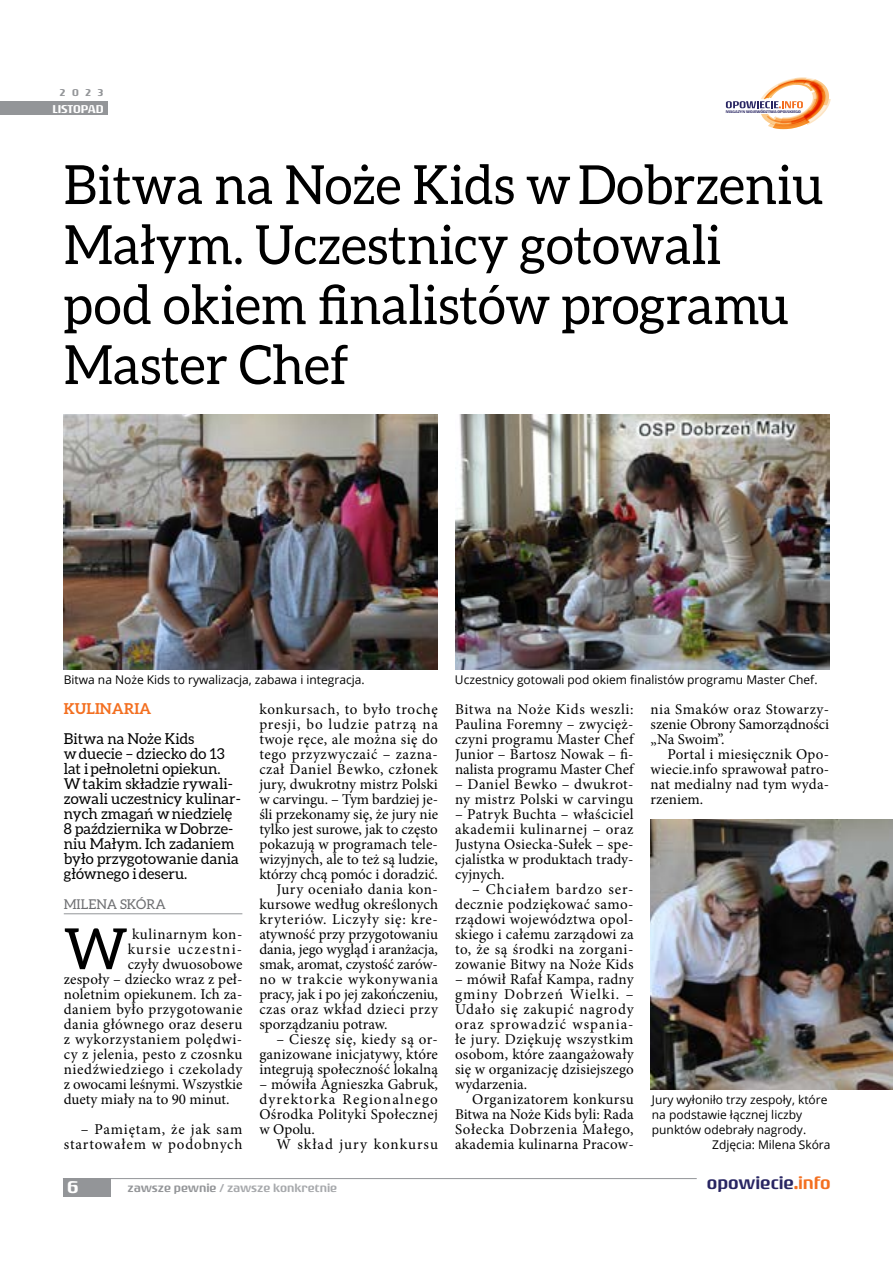
<style>
.page{position:relative;width:893px;height:1263px;background:#fff}
.page>*{position:absolute;margin:0;border:0;box-sizing:border-box;transform-origin:0 0}
.t1{font:56.85px "Aleo";color:#000}
.t2{font:54px/60px "Aleo";color:#000;scale:.96 1}
.t3{font:500 18px "Rogue Sans Ext";color:#282562}
.t4{font:500 18px "Rogue Sans Ext";color:#fff}
.t5{font:15px/15px "Minion Pro";letter-spacing:.015em;color:#000;text-align:justify}
.t6{font:15px/15px "Aleo";color:#000}
.t7{font:15px "Minion Pro";letter-spacing:-.005em;color:#000}
.t8{font:15px "Minion Pro";letter-spacing:.035em;color:#000}
.t9{font:15px "Minion Pro";letter-spacing:.04em;color:#000}
.t10{font:15px/15px "Minion Pro";letter-spacing:.055em;color:#000;text-align:right}
.t11{font:15px "Minion Pro";letter-spacing:-.01em;color:#000}
.t12{font:15px "Minion Pro";letter-spacing:.045em;color:#000}
.t13{font:15px "Minion Pro";letter-spacing:.05em;color:#000}
.t14{font:15px "Minion Pro";letter-spacing:.065em;color:#000}
.t15{font:15px "Minion Pro";letter-spacing:.085em;color:#000}
.t16{font:700 15px "Aleo";color:#f36f20}
.t17{font:13.5px "Aleo";color:#6d6e71}
.t18{font:12px "Open Sans";color:#000}
.t19{font:500 12px "Rogue Sans Ext";color:#a7a9ac}
.t20{font:500 12px "Rogue Sans Ext";color:#fff}
.t21{font:500 10.5px "Rogue Sans Ext";color:#939598}
.t22{font:500 4.05px "Rogue Sans Ext";color:#282562;scale:1.04 1}
.s1{color:#939598}
.s2{color:#f36f20}
</style>
<div class="page">
<div style="left:63px;top:1178px;width:48px;height:18px;background:#939598"></div>
<hr style="left:63px;top:1178px;width:634px;height:1px;background:#939598">
<div style="left:0;top:101px;width:108px;height:14px;background:#939598"></div>
<svg style="left:726px;top:77px;width:105px;height:52px"></svg>
<hr style="left:64px;top:913px;width:178px;height:1px;background:#939598">
<img style="left:455px;top:414px;width:374px;height:255px">
<img style="left:64px;top:414px;width:374px;height:255px">
<img style="left:651px;top:819px;width:242px;height:270px">
<p class="t21" style="left:60px;top:87px;width:45px">2023</p>
<p class="t20" style="left:52px;top:101px;width:53px">LISTOPAD</p>
<p class="t22" style="left:726px;top:109px;width:74px">MAGAZYN WOJEWÓDZTWA OPOLSKIEGO</p>
<h2 class="t2" style="left:64px;top:154px;width:793px">Bitwa na Noże Kids w Dobrzeniu<br>Małym. Uczestnicy gotowali<br>pod okiem finalistów programu<br>Master Chef</h2>
<p class="t18" style="left:64px;top:671px;width:302px">Bitwa na Noże Kids to rywalizacja, zabawa i integracja.</p>
<p class="t18" style="left:455px;top:671px;width:364px">Uczestnicy gotowali pod okiem finalistów programu Master Chef.</p>
<p class="t16" style="left:64px;top:700px;width:89px">KULINARIA</p>
<p class="t6" style="left:64px;top:731px;width:179px">Bitwa na Noże Kids<br>w duecie – dziecko do 13 lat i pełnoletni opiekun.<br>W takim składzie rywali&shy;zowali uczestnicy kulinar&shy;nych zmagań w niedzielę<br>8 października w Dobrze&shy;niu Małym. Ich zadaniem było przygotowanie dania głównego i deseru.</p>
<p class="t17" style="left:64px;top:897px;width:104px">MILENA SKÓRA</p>
<h1 class="t1" style="left:64px;top:917px;width:65px">W</h1>
<p class="t8" style="left:132px;top:924px;width:112px">kulinarnym kon-</p>
<p class="t15" style="left:128px;top:939px;width:116px">kursie uczestni-</p>
<p class="t5" style="left:128px;top:957px;width:116px">czyły dwuosobowe</p>
<p class="t5" style="left:64px;top:972px;width:180px">zespoły – dziecko wraz z peł-</p>
<p class="t5" style="left:64px;top:987px;width:180px">noletnim opiekunem. Ich za-</p>
<p class="t5" style="left:64px;top:1002px;width:180px">daniem było przygotowanie</p>
<p class="t5" style="left:64px;top:1017px;width:180px">dania głównego oraz deseru</p>
<p class="t8" style="left:64px;top:1029px;width:180px">z wykorzystaniem polędwi-</p>
<p class="t5" style="left:64px;top:1047px;width:180px">cy z jelenia, pesto z czosnku</p>
<p class="t9" style="left:64px;top:1059px;width:180px">niedźwiedziego i czekolady</p>
<p class="t11" style="left:64px;top:1074px;width:180px">z owocami leśnymi. Wszystkie</p>
<p class="t5" style="left:64px;top:1092px;width:167px">duety miały na to 90 minut.</p>
<p class="t10" style="left:64px;top:1122px;width:180px">– Pamiętam, że jak sam startowałem w podobnych</p>
<p class="t9" style="left:259px;top:699px;width:180px">konkursach, to było trochę</p>
<p class="t10" style="left:259px;top:717px;width:180px">presji, bo ludzie patrzą na</p>
<p class="t5" style="left:259px;top:732px;width:180px">twoje ręce, ale można się do</p>
<p class="t9" style="left:259px;top:744px;width:180px">tego przyzwyczaić – zazna-</p>
<p class="t8" style="left:259px;top:759px;width:180px">czał Daniel Bewko, członek</p>
<p class="t5" style="left:259px;top:777px;width:180px">jury, dwukrotny mistrz Polski</p>
<p class="t7" style="left:259px;top:789px;width:180px">w carvingu. – Tym bardziej je-</p>
<p class="t5" style="left:259px;top:807px;width:180px">śli przekonamy się, że jury nie</p>
<p class="t7" style="left:259px;top:819px;width:180px">tylko jest surowe, jak to często</p>
<p class="t5" style="left:259px;top:837px;width:180px">pokazują w programach tele-</p>
<p class="t5" style="left:259px;top:852px;width:180px">wizyjnych, ale to też są ludzie,</p>
<p class="t5" style="left:259px;top:867px;width:180px">którzy chcą pomóc i doradzić.</p>
<p class="t8" style="left:276px;top:879px;width:163px">Jury oceniało dania kon-</p>
<p class="t5" style="left:259px;top:897px;width:180px">kursowe według określonych</p>
<p class="t12" style="left:259px;top:909px;width:180px">kryteriów. Liczyły się: kre-</p>
<p class="t5" style="left:259px;top:927px;width:180px">atywność przy przygotowaniu</p>
<p class="t7" style="left:259px;top:939px;width:180px">dania, jego wygląd i aranżacja,</p>
<p class="t11" style="left:259px;top:954px;width:180px">smak, aromat, czystość zarów-</p>
<p class="t13" style="left:259px;top:969px;width:180px">no w trakcie wykonywania</p>
<p class="t7" style="left:259px;top:984px;width:180px">pracy, jak i po jej zakończeniu,</p>
<p class="t8" style="left:259px;top:999px;width:180px">czas oraz wkład dzieci przy</p>
<p class="t5" style="left:259px;top:1017px;width:130px">sporządzaniu potraw.</p>
<p class="t5" style="left:259px;top:1032px;width:180px;text-indent:17px">– Cieszę się, kiedy są or&shy;ganizowane inicjatywy, które integrują społeczność lokalną</p>
<p class="t5" style="left:259px;top:1077px;width:180px">– mówiła Agnieszka Gabruk, dyrektorka Regionalnego Ośrodka Polityki Społecznej w Opolu.</p>
<p class="t14" style="left:276px;top:1134px;width:163px">W skład jury konkursu</p>
<p class="t5" style="left:455px;top:702px;width:180px">Bitwa na Noże Kids weszli:<br>Paulina Foremny – zwycięż&shy;czyni programu Master Chef Junior – Bartosz Nowak – fi&shy;nalista programu Master Chef</p>
<p class="t5" style="left:455px;top:777px;width:180px">– Daniel Bewko – dwukrot&shy;ny mistrz Polski w carvingu</p>
<p class="t5" style="left:455px;top:807px;width:180px">– Patryk Buchta – właściciel akademii kulinarnej – oraz Justyna Osiecka-Sułek – spe&shy;cjalistka w produktach trady&shy;cyjnych.</p>
<p class="t5" style="left:455px;top:882px;width:180px;text-indent:17px">– Chciałem bardzo ser&shy;decznie podziękować samo&shy;rządowi województwa opol&shy;skiego i całemu zarządowi za to, że są środki na zorgani&shy;zowanie Bitwy na Noże Kids</p>
<p class="t5" style="left:455px;top:972px;width:180px">– mówił Rafał Kampa, radny gminy Dobrzeń Wielki. – Udało się zakupić nagrody oraz sprowadzić wspania&shy;łe jury. Dziękuję wszystkim osobom, które zaangażowały się w organizację dzisiejszego wydarzenia.</p>
<p class="t5" style="left:455px;top:1092px;width:180px;text-indent:17px">Organizatorem konkursu Bitwa na Noże Kids byli: Rada Sołecka Dobrzenia Małego, akademia kulinarna Pracow-</p>
<p class="t5" style="left:651px;top:702px;width:180px">nia Smaków oraz Stowarzy&shy;szenie Obrony Samorządności „Na Swoim”.</p>
<p class="t5" style="left:651px;top:747px;width:180px;text-indent:17px">Portal i miesięcznik Opo&shy;wiecie.info sprawował patro&shy;nat medialny nad tym wyda&shy;rzeniem.</p>
<p class="t18" style="left:652px;top:1091px;width:177px">Jury wyłoniło trzy zespoły, które</p>
<p class="t18" style="left:652px;top:1106px;width:152px">na podstawie łącznej liczby</p>
<p class="t18" style="left:652px;top:1121px;width:156px">punktów odebrały nagrody.</p>
<p class="t18" style="left:712px;top:1136px;width:120px">Zdjęcia: Milena Skóra</p>
<p class="t4" style="left:67px;top:1176px;width:13px">6</p>
<p class="t19" style="left:128px;top:1181px;width:211px"><span class="s1">zawsze pewnie</span> / zawsze konkretnie</p>
<p class="t3" style="left:707px;top:1172px;width:125px">opowiecie<span class="s2">.info</span></p>
</div>
